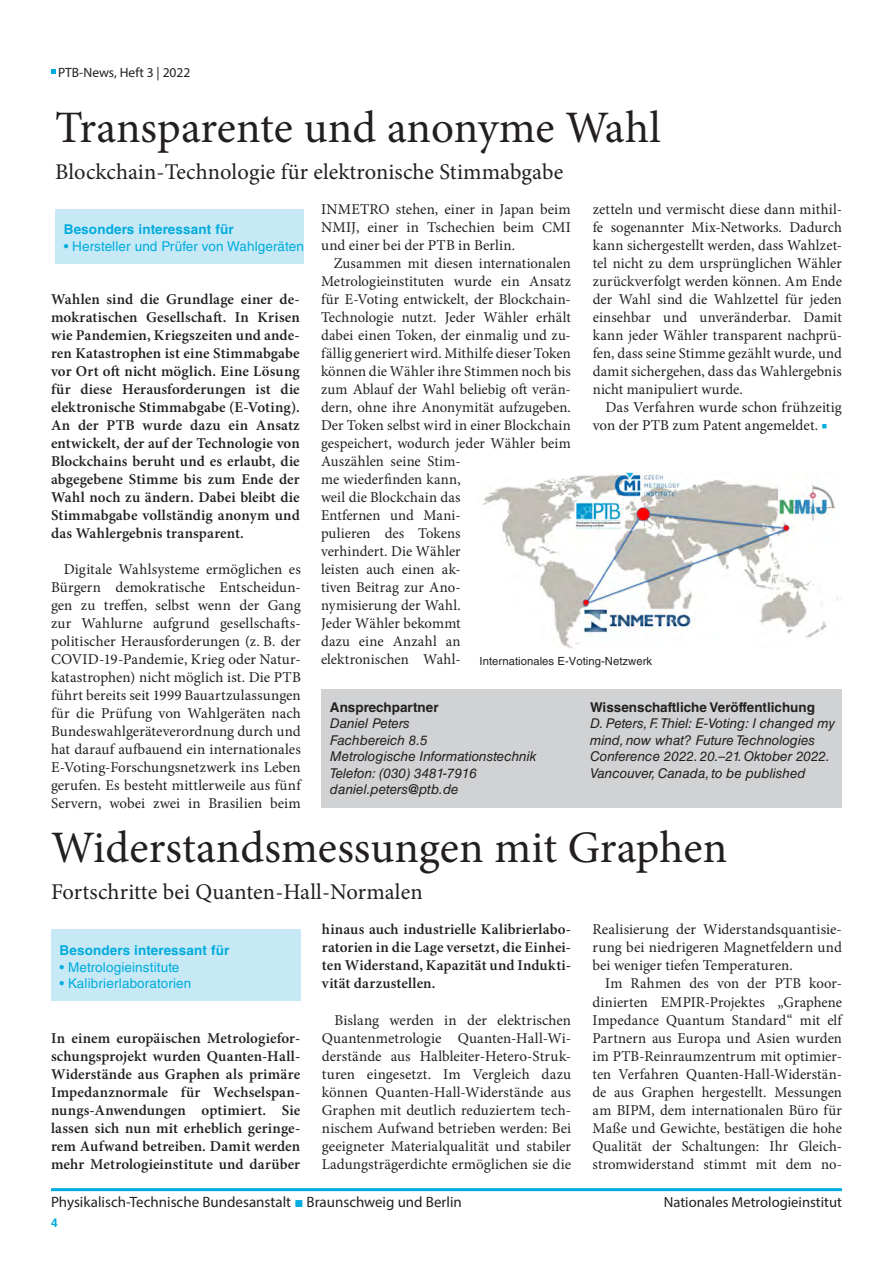
<style>
.page{position:relative;width:893px;height:1263px;background:#fff}
.page>*{position:absolute;margin:0;border:0;box-sizing:border-box;transform-origin:0 0}
.Ueberschrift{font:45px "Minion Pro";color:#231f20}
.Unter_Ueberschrift{font:22.5px "Minion Pro";letter-spacing:.005em;color:#231f20}
.Fließtext_mit_Einzug{font:15px/18px "Minion Pro";color:#231f20;text-align:justify}
.Abstrakt{font:600 15px/18px "Minion Pro";letter-spacing:.01em;color:#231f20;text-align:justify}
.t1{font:15px "Myriad Pro";color:#231f20}
.t2{font:14.7px "Myriad Pro";color:#231f20}
.Ansprechpartner_text{font:italic 13.5px/16.5px "Helvetica LT Std";color:#231f20}
.Besonders_Interessan{font:13.5px "Helvetica LT Std";letter-spacing:.01em;color:#00acdd}
.Ansprechpartner_fett{font:700 13.5px "Helvetica LT Std";color:#231f20}
.Besonders_Interssant{font:700 13.5px "Helvetica LT Std";letter-spacing:.01em;color:#00acdd}
.t3{font:13.5px "Myriad Pro";color:#231f20}
.t4{font:700 12px "Helvetica LT Std";color:#00acdd}
.t5{font:11.25px "Helvetica LT Std";letter-spacing:.005em;color:#231f20}
.s1{color:#00acdd}
.s2{font-family:"Arial";color:#00acdd}
</style>
<div class="page">
<div style="left:321px;top:689px;width:521px;height:119px;background:#d1d2d4"></div>
<div style="left:51px;top:929px;width:249px;height:72px;background:#c7e9f6"></div>
<div style="left:55px;top:209px;width:249px;height:54px;background:#c7e9f6"></div>
<img style="left:482px;top:472px;width:356px;height:176px">
<hr style="left:51px;top:1188px;width:791px;height:3px;background:#00acdd">
<svg style="left:51px;top:70px;width:4px;height:4px"></svg>
<p class="t3" style="left:58px;top:64px;width:134px">PTB-News, Heft 3 | 2022</p>
<h1 class="Ueberschrift" style="left:55px;top:98px;width:607px">Transparente und anonyme Wahl</h1>
<h2 class="Unter_Ueberschrift" style="left:55px;top:157px;width:509px">Blockchain-Technologie für elektronische Stimmabgabe</h2>
<h3 class="Besonders_Interssant" style="left:64px;top:221px;width:171px">Besonders interessant für</h3>
<p class="Besonders_Interessan" style="left:64px;top:238px;width:242px">• Hersteller und Prüfer von Wahlgeräten</p>
<p class="Fließtext_mit_Einzug" style="left:321px;top:201px;width:251px">INMETRO stehen, einer in Japan beim NMIJ, einer in Tschechien beim CMI und einer bei der PTB in Berlin.</p>
<p class="Fließtext_mit_Einzug" style="left:321px;top:255px;width:251px;text-align:left;text-indent:13px">Zusammen mit diesen internationalen<br>Metrologieinstituten wurde ein Ansatz für E-Voting entwickelt, der Blockchain-<br>Technologie nutzt. Jeder Wähler erhält dabei einen Token, der einmalig und zu&shy;fällig generiert wird. Mithilfe dieser Token können die Wähler ihre Stimmen noch bis zum Ablauf der Wahl beliebig oft verän&shy;dern, ohne ihre Anonymität aufzugeben.<br>Der Token selbst wird in einer Blockchain gespeichert, wodurch jeder Wähler beim<br>Auszählen seine Stim-<br>me wiederfinden kann,<br>weil die Blockchain das<br>Entfernen und Mani-<br>pulieren des Tokens<br>verhindert. Die Wähler<br>leisten auch einen ak-<br>tiven Beitrag zur Ano-<br>nymisierung der Wahl.<br>Jeder Wähler bekommt<br>dazu eine Anzahl an<br>elektronischen Wahl-</p>
<p class="Fließtext_mit_Einzug" style="left:593px;top:201px;width:251px">zetteln und vermischt diese dann mithil&shy;fe sogenannter Mix-Networks. Dadurch kann sichergestellt werden, dass Wahlzet&shy;tel nicht zu dem ursprünglichen Wähler zurückverfolgt werden können. Am Ende der Wahl sind die Wahlzettel für jeden einsehbar und unveränderbar. Damit kann jeder Wähler transparent nachprü&shy;fen, dass seine Stimme gezählt wurde, und damit sichergehen, dass das Wahlergebnis nicht manipuliert wurde.</p>
<p class="Fließtext_mit_Einzug" style="left:593px;top:399px;width:251px;text-indent:13px">Das Verfahren wurde schon frühzeitig von der PTB zum Patent angemeldet. <span class="s1">■</span></p>
<p class="Abstrakt" style="left:51px;top:290px;width:250px">Wahlen sind die Grundlage einer de&shy;mokratischen Gesellschaft. In Krisen wie Pandemien, Kriegszeiten und ande&shy;ren Katastrophen ist eine Stimmabgabe vor Ort oft nicht möglich. Eine Lösung für diese Herausforderungen ist die elektronische Stimmabgabe (E-Voting).<br>An der PTB wurde dazu ein Ansatz entwickelt, der auf der Technologie von Blockchains beruht und es erlaubt, die abgegebene Stimme bis zum Ende der Wahl noch zu ändern. Dabei bleibt die Stimmabgabe vollständig anonym und das Wahlergebnis transparent.</p>
<p class="Fließtext_mit_Einzug" style="left:51px;top:561px;width:251px;text-indent:13px">Digitale Wahlsysteme ermöglichen es Bürgern demokratische Entscheidun&shy;gen zu treffen, selbst wenn der Gang zur Wahlurne aufgrund gesellschafts&shy;politischer Herausforderungen (z. B. der COVID-19-Pandemie, Krieg oder Natur&shy;katastrophen) nicht möglich ist. Die PTB führt bereits seit 1999 Bauartzulassungen für die Prüfung von Wahlgeräten nach Bundeswahlgeräteverordnung durch und hat darauf aufbauend ein internationales E-Voting-Forschungsnetzwerk ins Leben gerufen. Es besteht mittlerweile aus fünf Servern, wobei zwei in Brasilien beim</p>
<p class="t5" style="left:480px;top:654px;width:174px">Internationales E-Voting-Netzwerk</p>
<h3 class="Ansprechpartner_fett" style="left:590px;top:699px;width:226px">Wissenschaftliche Veröffentlichung</h3>
<p class="Ansprechpartner_text" style="left:590px;top:715px;width:246px">D. Peters, F. Thiel: E-Voting: I changed my mind, now what? Future Technologies Conference 2022. 20.–21. Oktober 2022.<br>Vancouver, Canada, to be published</p>
<h3 class="Ansprechpartner_fett" style="left:330px;top:699px;width:110px">Ansprechpartner</h3>
<p class="Ansprechpartner_text" style="left:330px;top:715px;width:208px">Daniel Peters<br>Fachbereich 8.5<br>Metrologische Informationstechnik<br>Telefon: (030) 3481-7916 daniel.peters@ptb.de</p>
<h1 class="Ueberschrift" style="left:51px;top:818px;width:678px">Widerstandsmessungen mit Graphen</h1>
<h2 class="Unter_Ueberschrift" style="left:51px;top:877px;width:373px">Fortschritte bei Quanten-Hall-Normalen</h2>
<h3 class="Besonders_Interssant" style="left:60px;top:942px;width:171px">Besonders interessant für</h3>
<p class="Besonders_Interessan" style="left:60px;top:959px;width:121px">• Metrologieinstitute</p>
<p class="Besonders_Interessan" style="left:60px;top:975px;width:133px">• Kalibrierlaboratorien</p>
<p class="Abstrakt" style="left:51px;top:1028px;width:251px">In einem europäischen Metrologiefor&shy;schungsprojekt wurden Quanten-Hall-Widerstände aus Graphen als primäre Impedanznormale für Wechselspan&shy;nungs-Anwendungen optimiert. Sie lassen sich nun mit erheblich geringe&shy;rem Aufwand betreiben. Damit werden mehr Metrologieinstitute und darüber</p>
<p class="Abstrakt" style="left:322px;top:920px;width:251px">hinaus auch industrielle Kalibrierlabo&shy;ratorien in die Lage versetzt, die Einhei&shy;ten Widerstand, Kapazität und Indukti&shy;vität darzustellen.</p>
<p class="Fließtext_mit_Einzug" style="left:322px;top:1011px;width:251px;text-indent:13px">Bislang werden in der elektrischen Quantenmetrologie Quanten-Hall-Wi&shy;derstände aus Halbleiter-Hetero-Struk&shy;turen eingesetzt. Im Vergleich dazu können Quanten-Hall-Widerstände aus Graphen mit deutlich reduziertem tech&shy;nischem Aufwand betrieben werden: Bei geeigneter Materialqualität und stabiler Ladungsträgerdichte ermöglichen sie die</p>
<p class="Fließtext_mit_Einzug" style="left:592px;top:921px;width:251px">Realisierung der Widerstandsquantisie&shy;rung bei niedrigeren Magnetfeldern und bei weniger tiefen Temperaturen.</p>
<p class="Fließtext_mit_Einzug" style="left:592px;top:975px;width:251px;text-indent:13px">Im Rahmen des von der PTB koor&shy;dinierten EMPIR-Projektes „Graphene Impedance Quantum Standard“ mit elf Partnern aus Europa und Asien wurden im PTB-Reinraumzentrum mit optimier&shy;ten Verfahren Quanten-Hall-Widerstän&shy;de aus Graphen hergestellt. Messungen am BIPM, dem internationalen Büro für Maße und Gewichte, bestätigen die hohe Qualität der Schaltungen: Ihr Gleich&shy;stromwiderstand stimmt mit dem no-</p>
<p class="t1" style="left:51px;top:1193px;width:412px">Physikalisch-Technische Bundesanstalt <span class="s2">■</span> Braunschweig und Berlin</p>
<p class="t2" style="left:664px;top:1193px;width:180px">Nationales Metrologieinstitut</p>
<p class="t4" style="left:51px;top:1215px;width:8px">4</p>
</div>
